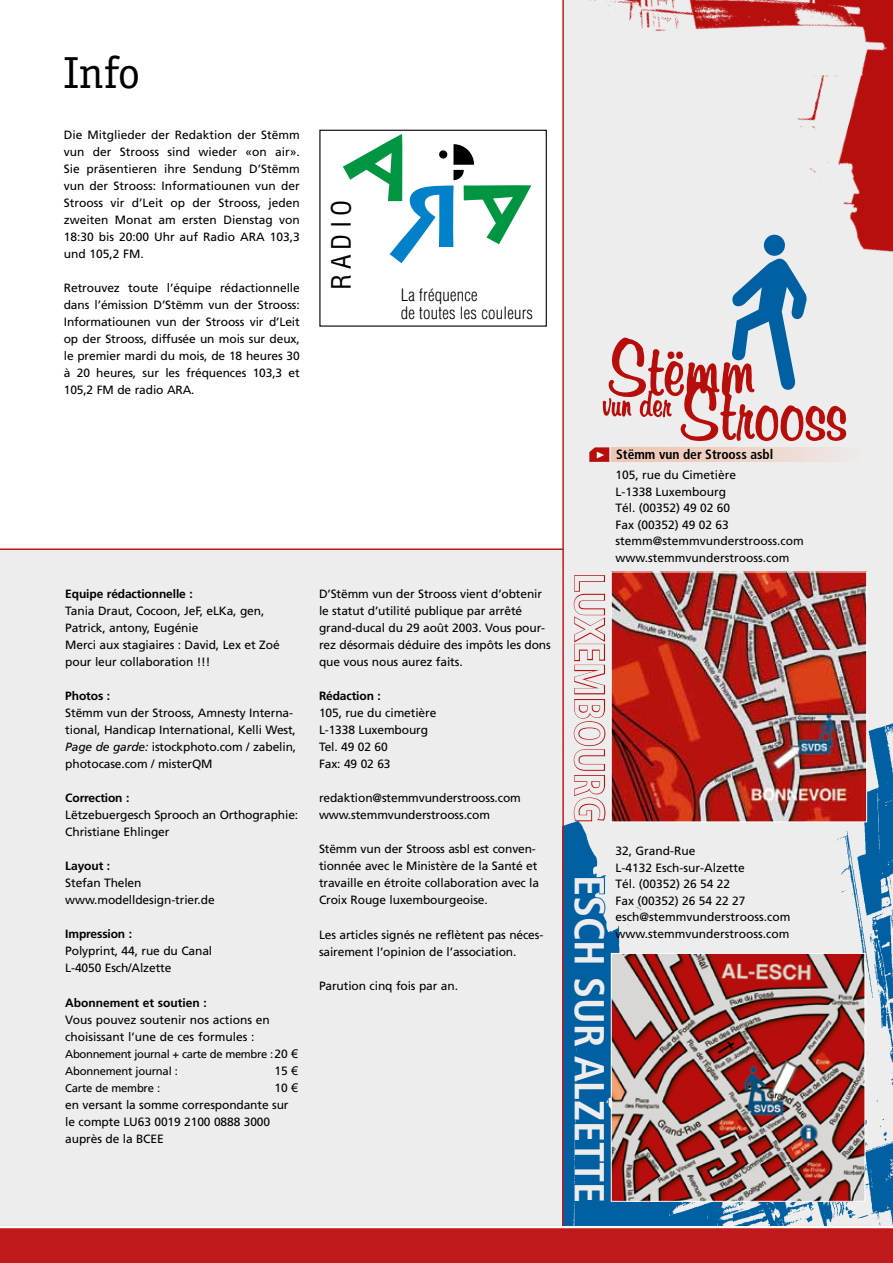
<style>
.page{position:relative;width:893px;height:1263px;background:#fff}
.page>*{position:absolute;margin:0;border:0;box-sizing:border-box;transform-origin:0 0}
.t1{font:45px "Officina Serif";color:#000}
.t2{font:700 condensed 42px "Frutiger";color:#ededed}
.t3{font:condensed 26.1px "Helvetica LT Std";letter-spacing:.2em;color:#000}
.t4{font:300 condensed 16.65px/18.1px "Helvetica LT Std";letter-spacing:.015em;color:#000}
.t5{font:700 condensed 13.5px "Frutiger";color:#000}
.t6{font:12px/17px "Frutiger";letter-spacing:-.01em;color:#000}
.t7{font:700 12px "Frutiger";letter-spacing:-.01em;color:#000}
.t8{font:11.25px/17px "Frutiger";letter-spacing:-.025em;color:#000}
.s1{font-style:italic}
.s2{font-size:12px}
.s3{font-family:"Arial";font-size:12px}
.s4{font-family:"Arial"}
</style>
<div class="page">
<div style="left:0;top:549px;width:893px;height:676px;background:#ededed"></div>
<div style="left:563px;top:0;width:330px;height:1223px;background:#ededed"></div>
<img style="left:589px;top:0;width:304px;height:572px">
<div style="left:0;top:1228px;width:893px;height:35px;background:#be1a1a"></div>
<img style="left:564px;top:723px;width:329px;height:502px">
<img style="left:613px;top:574px;width:252px;height:246px">
<div style="left:611px;top:572px;width:256px;height:250px;border:1px solid #fff"></div>
<img style="left:613px;top:955px;width:250px;height:245px">
<div style="left:611px;top:953px;width:254px;height:249px;border:1px solid #fff"></div>
<div style="left:612px;top:447px;width:255px;height:15px;background:#edebea"></div>
<svg style="left:573px;top:876px;width:33px;height:88px"></svg>
<div style="left:573px;top:977px;width:33px;height:71px;background:#0060a2"></div>
<div style="left:573px;top:1054px;width:33px;height:149px;background:#0060a2"></div>
<svg style="left:573px;top:575px;width:33px;height:247px"></svg>
<svg style="left:589px;top:235px;width:257px;height:227px"></svg>
<hr style="left:0;top:548px;width:563px;height:2px;background:#be1a1a">
<hr style="left:562px;top:0;width:2px;height:1225px;background:#be1a1a">
<svg style="left:343px;top:134px;width:188px;height:129px"></svg>
<div style="left:439px;top:150px;width:8px;height:9px;background:#000;border-radius:50%"></div>
<div style="left:319px;top:130px;width:228px;height:197px;border:1px solid #000"></div>
<h1 class="t1" style="left:64px;top:46px;width:78px">Info</h1>
<p class="t6" style="left:64px;top:126px;width:238px;text-align:justify">Die Mitglieder der Redaktion der Stëmm vun der Strooss sind wieder «on air».<br>Sie präsentieren ihre Sendung D’Stëmm vun der Strooss: Informatiounen vun der Strooss vir d’Leit op der Strooss, jeden zweiten Monat am ersten Dienstag von 18:30 bis 20:00 U hr auf Radio ARA 103,3 und 105,2 FM.</p>
<p class="t6" style="left:64px;top:280px;width:238px;text-align:justify">Retrouvez toute l’équipe rédactionnelle dans l’émission D’Stëmm vun der Strooss:<br>Informatiounen vun der Strooss vir d’Leit op der Strooss, diffusée un mois sur deux, le premier mardi du mois, de 18 heures 30 à 20 heures, sur les fréquences 103,3 et 105,2 FM de radio ARA.</p>
<h3 class="t3" style="left:325px;top:290px;width:92px;rotate:-90deg">RADIO</h3>
<h3 class="t4" style="left:401px;top:285px;width:134px">La fréquence<br>de toutes les couleurs</h3>
<p class="t7" style="left:65px;top:587px;width:129px">Equipe rédactionnelle :</p>
<p class="t6" style="left:65px;top:603px;width:216px">Tania Draut, Cocoon, JeF, eLKa, gen,<br>Patrick, antony, Eugénie<br>Merci aux stagiaires : David, Lex et Zoé pour leur collaboration !!!</p>
<p class="t7" style="left:65px;top:689px;width:46px">Photos :</p>
<p class="t6" style="left:65px;top:705px;width:232px">Stëmm vun der Strooss, Amnesty Interna&shy;tional, Handicap International, Kelli West, <span class="s1">Page de garde:</span> istockphoto.com / zabelin, photocase.com / misterQM</p>
<p class="t7" style="left:65px;top:791px;width:66px">Correction :</p>
<p class="t6" style="left:65px;top:807px;width:234px">Lëtzebuergesch Sprooch an Orthographie:<br>Christiane Ehlinger</p>
<p class="t7" style="left:65px;top:859px;width:46px">Layout :</p>
<p class="t6" style="left:65px;top:875px;width:151px">Stefan Thelen www.modelldesign-trier.de</p>
<p class="t7" style="left:65px;top:927px;width:68px">Impression :</p>
<p class="t6" style="left:65px;top:943px;width:148px">Polyprint, 44, rue du Canal<br>L-4050 Esch/Alzette</p>
<p class="t7" style="left:65px;top:995px;width:143px">Abonnement et soutien :</p>
<p class="t6" style="left:65px;top:1011px;width:206px">Vous pouvez soutenir nos actions en choisissant l’une de ces formules :</p>
<p class="t8" style="left:65px;top:1045px;width:234px">Abonnement journal + carte de membre :<span class="s2">20</span> <span class="s3">€<br></span>Abonnement journal :</p>
<p class="t6" style="left:274px;top:1062px;width:25px">15 <span class="s4">€</span></p>
<p class="t6" style="left:65px;top:1079px;width:234px;text-indent:209px">10 <span class="s4">€ </span>en versant la somme correspondante sur le compte LU 63 0019 2100 0888 3000 auprès de la BCEE</p>
<p class="t8" style="left:65px;top:1079px;width:96px">Carte de membre :</p>
<p class="t6" style="left:319px;top:586px;width:233px">D’Stëmm vun der Strooss vient d’obtenir le statut d’utilité publique par arrêté grand-ducal du 29 août 2003. Vous pour&shy;rez désormais déduire des impôts les dons que vous nous aurez faits.</p>
<p class="t7" style="left:319px;top:689px;width:63px">Rédaction :</p>
<p class="t6" style="left:319px;top:705px;width:119px">105, rue du cimetière<br>L-1338 Luxembourg<br>Tel. 49 02 60<br>Fax: 49 02 63</p>
<p class="t6" style="left:319px;top:790px;width:203px">redaktion@stemmvunderstrooss.com www.stemmvunderstrooss.com</p>
<p class="t6" style="left:319px;top:841px;width:222px">Stëmm vun der Strooss asbl est conven&shy;tionnée avec le Ministère de la Santé et travaille en étroite collaboration avec la Croix Rouge luxembourgeoise.</p>
<p class="t6" style="left:319px;top:926px;width:226px">Les articles signés ne reflètent pas néces&shy;sairement l’opinion de l’association.</p>
<p class="t6" style="left:319px;top:977px;width:141px">Parution cinq fois par an.</p>
<h2 class="t2" style="left:614px;top:573px;width:252px;rotate:90deg">LUXEMBOURG</h2>
<h2 class="t2" style="left:614px;top:875px;width:330px;rotate:90deg">ESCH SUR ALZETTE</h2>
<p class="t5" style="left:616px;top:446px;width:159px">Stëmm vun der Strooss asbl</p>
<p class="t6" style="left:615px;top:467px;width:190px;line-height:16.5px">105, rue du Cimetière<br>L-1338 Luxembourg<br>Tél. (00352) 49 02 60<br>Fax (00352) 49 02 63 stemm@stemmvunderstrooss.com www.stemmvunderstrooss.com</p>
<p class="t6" style="left:615px;top:843px;width:176px;line-height:16.5px">32, Grand-Rue<br>L-4132 Esch-sur-Alzette<br>Tél. (00352) 26 54 22<br>Fax (00352) 26 54 22 27 esch@stemmvunderstrooss.com www.stemmvunderstrooss.com</p>
</div>
